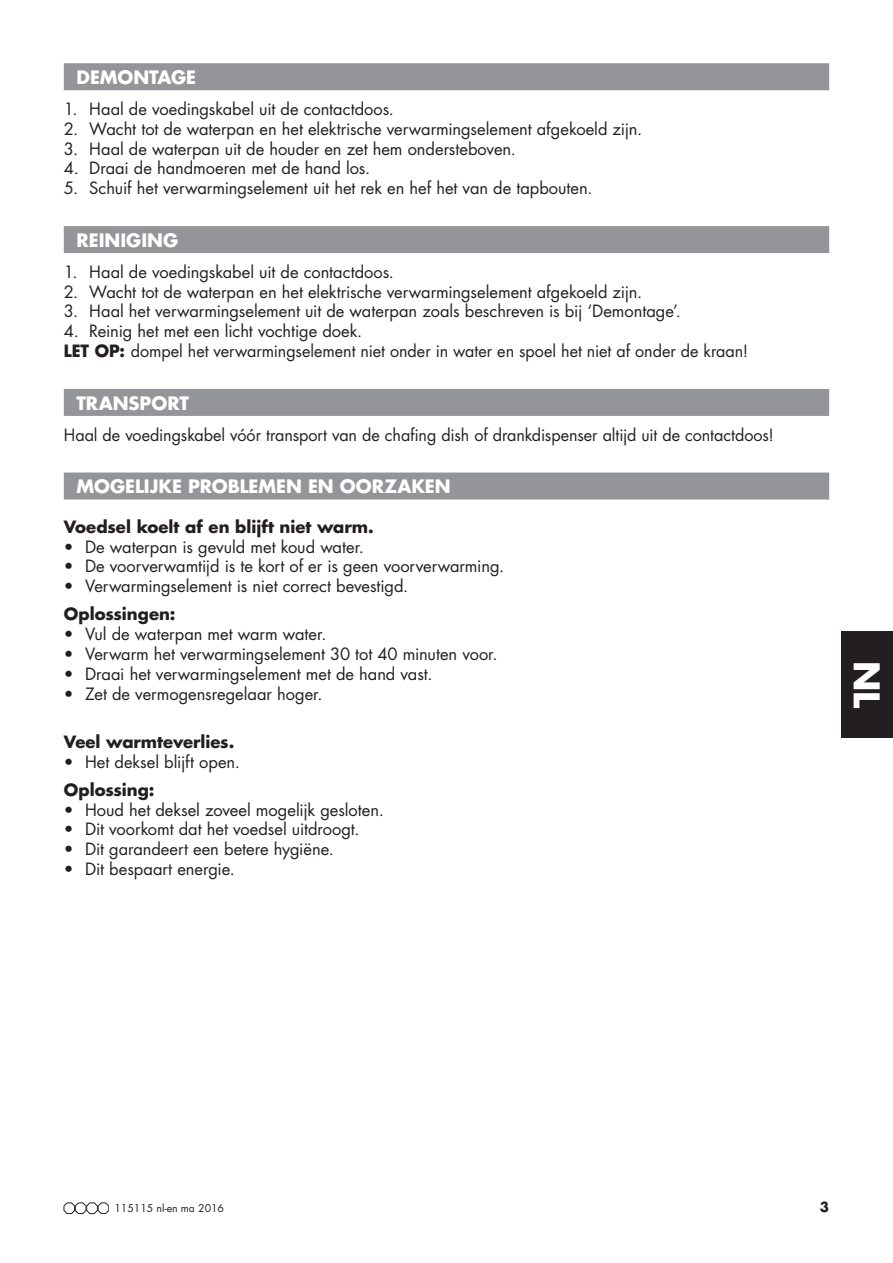
<style>
.page{position:relative;width:893px;height:1263px;background:#fff}
.page>*{position:absolute;margin:0;border:0;box-sizing:border-box;transform-origin:0 0}
.t1{font:700 34.5px "Futura LT";color:#fff}
.t2{font:700 18px "Futura LT";color:#fff}
.t3{font:16.5px/19.8px "Futura LT";color:#231f20}
.t4{font:700 16.5px "Futura LT";color:#231f20}
.t5{font:700 13.5px "Futura LT";color:#231f20}
.t6{font:10.5px "Futura LT";color:#231f20}
.s1{font-weight:700}
</style>
<div class="page">
<svg style="left:63px;top:1202px;width:46px;height:12px"></svg>
<div style="left:842px;top:631px;width:51px;height:107px;background:#231f20"></div>
<div style="left:64px;top:63px;width:765px;height:27px;background:#939598"></div>
<div style="left:64px;top:226px;width:765px;height:27px;background:#939598"></div>
<div style="left:64px;top:389px;width:765px;height:27px;background:#939598"></div>
<div style="left:64px;top:472px;width:765px;height:27px;background:#939598"></div>
<p class="t2" style="left:77px;top:65px;width:15px">Dem</p>
<p class="t2" style="left:117px;top:65px;width:45px">ontage</p>
<p class="t3" style="left:64px;top:99px;width:332px">1. Haal de voedingskabel uit de contactdoos.</p>
<p class="t3" style="left:64px;top:119px;width:580px">2. Wacht tot de waterpan en het elektrische verwarmingselement afgekoeld zijn.</p>
<p class="t3" style="left:64px;top:139px;width:454px">3. Haal de waterpan uit de houder en zet hem ondersteboven.</p>
<p class="t3" style="left:64px;top:159px;width:308px">4. Draai de handmoeren met de hand los.</p>
<p class="t3" style="left:64px;top:178px;width:530px">5. Schuif het verwarmingselement uit het rek en hef het van de tapbouten.</p>
<p class="t2" style="left:77px;top:228px;width:100px">Reiniging</p>
<p class="t3" style="left:64px;top:262px;width:332px">1. Haal de voedingskabel uit de contactdoos.</p>
<p class="t3" style="left:64px;top:282px;width:580px">2. Wacht tot de waterpan en het elektrische verwarmingselement afgekoeld zijn.</p>
<p class="t3" style="left:64px;top:302px;width:619px">3. Haal het verwarmingselement uit de waterpan zoals beschreven is bij ‘Demontage’.</p>
<p class="t3" style="left:64px;top:321px;width:686px">4. Reinig het met een licht vochtige doek.<br><span class="s1">LET OP:</span> dompel het verwarmingselement niet onder in water en spoel het niet af onder de kraan!</p>
<p class="t2" style="left:77px;top:391px;width:102px">Transport</p>
<p class="t3" style="left:64px;top:425px;width:712px">Haal de voedingskabel vóór transport van de chafing dish of drankdispenser altijd uit de contactdoos!</p>
<p class="t2" style="left:77px;top:475px;width:185px">Moge lijke probleme</p>
<p class="t2" style="left:286px;top:475px;width:166px">n en oorzaken</p>
<p class="t4" style="left:64px;top:516px;width:311px">Voedsel koelt af en blijft niet warm.</p>
<p class="t3" style="left:64px;top:537px;width:302px">• De waterpan is gevuld met koud water.</p>
<p class="t3" style="left:64px;top:556px;width:442px">• De voorverwamtijd is te kort of er is geen voorverwarming.</p>
<p class="t3" style="left:64px;top:576px;width:346px">• Verwarmingselement is niet correct bevestigd.</p>
<p class="t4" style="left:64px;top:603px;width:113px">Oplossingen:</p>
<p class="t3" style="left:64px;top:624px;width:264px">• Vul de waterpan met warm water.</p>
<p class="t3" style="left:64px;top:644px;width:435px">• Verwarm het verwarmingselement 30 tot 40 minuten voor.</p>
<p class="t3" style="left:64px;top:664px;width:370px">• Draai het verwarmingselement met de hand vast.</p>
<p class="t3" style="left:64px;top:684px;width:260px">• Zet de vermogensregelaar hoger.</p>
<p class="t4" style="left:64px;top:731px;width:172px">Veel warmteverlies.</p>
<p class="t3" style="left:64px;top:752px;width:178px">• Het deksel blijft open.</p>
<p class="t4" style="left:64px;top:779px;width:92px">Oplossing:</p>
<p class="t3" style="left:64px;top:800px;width:321px">• Houd het deksel zoveel mogelijk gesloten.</p>
<p class="t3" style="left:64px;top:820px;width:297px">• Dit voorkomt dat het voedsel uitdroogt.</p>
<p class="t3" style="left:64px;top:839px;width:272px">• Dit garandeert een betere hygiëne.</p>
<p class="t3" style="left:64px;top:859px;width:173px">• Dit bespaart energie.</p>
<h1 class="t1" style="left:890px;top:661px;width:49px;rotate:90deg">nl</h1>
<p class="t6" style="left:114px;top:1201px;width:111px">115115 nl-en ma 2016</p>
<p class="t5" style="left:820px;top:1198px;width:11px">3</p>
</div>
